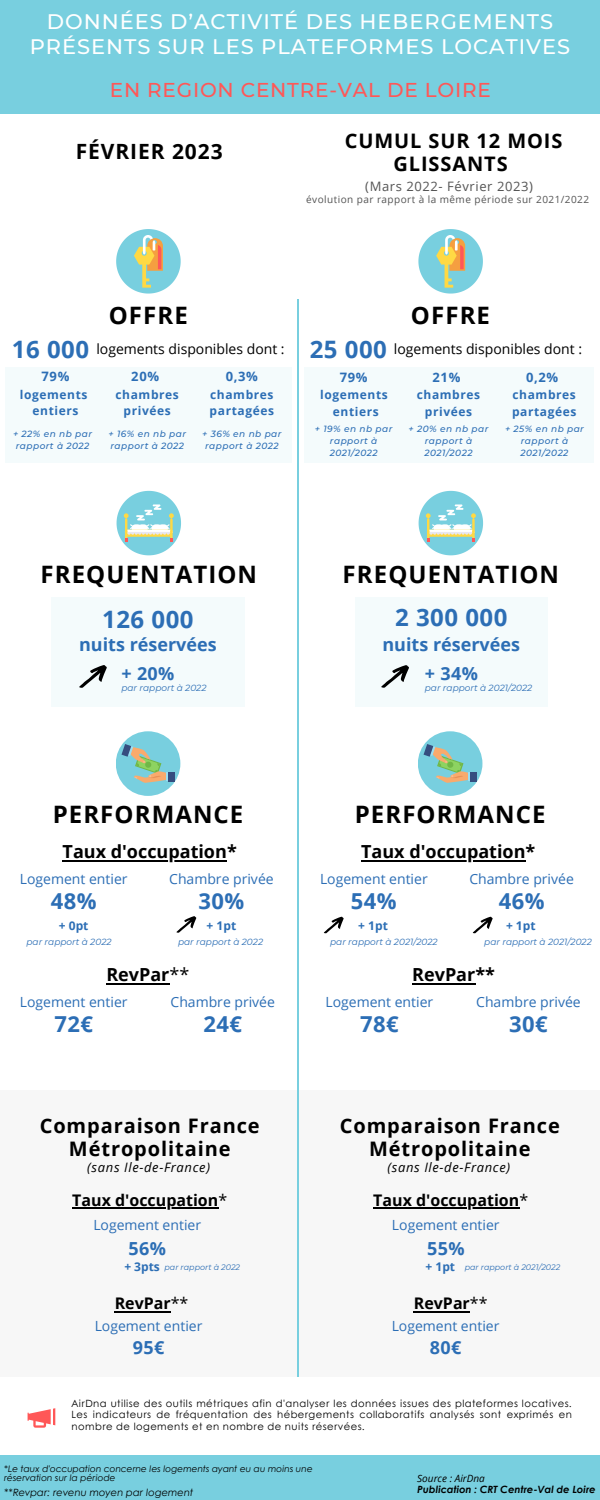
<style>
.page{position:relative;width:600px;height:1500px;background:#fff}
.page>*{position:absolute;margin:0;border:0;box-sizing:border-box;transform-origin:0 0}
.t1{font:700 24px "Open Sans";letter-spacing:.045em;color:#000}
.t2{font:700 24px "Open Sans";letter-spacing:.02em;color:#2c6eb5}
.t3{font:700 22px "Open Sans";letter-spacing:.02em;color:#2c6eb5}
.t4{font:500 21px/24.8px "Montserrat";letter-spacing:.045em;color:#fff;text-align:center}
.t5{font:700 21px "Open Sans";letter-spacing:.045em;color:#000}
.t6{font:700 20px/22.5px "Open Sans";letter-spacing:.045em;color:#000;text-align:center}
.t7{font:500 20px "Montserrat";letter-spacing:.04em;color:#ff5757}
.t8{font:700 18px "Open Sans";color:#000}
.t9{font:700 18px "Open Sans";color:#2c6eb5}
.t10{font:700 16px "Open Sans";color:#000}
.t11{font:14px "Open Sans";color:#2c6eb5}
.t12{font:14px "Open Sans";color:#000}
.t13{font:italic 13px "Open Sans";letter-spacing:.05em;color:#000}
.t14{font:13px "Open Sans";letter-spacing:.045em;color:#545454}
.t15{font:700 13px "Open Sans";letter-spacing:.05em;color:#2c6eb5}
.t16{font:700 12px/16.5px "Open Sans";letter-spacing:.05em;color:#2c6eb5;text-align:center}
.t17{font:10px/11.2px "Century Gothic";letter-spacing:.045em;color:#000;text-align:justify}
.t18{font:10px "Open Sans";letter-spacing:.045em;color:#545454}
.t19{font:italic 700 10px "Century Gothic";color:#000}
.t20{font:italic 10px "Century Gothic";color:#000}
.t21{font:italic 10px "Open Sans";color:#000}
.t22{font:italic 500 9px/12px "Montserrat";letter-spacing:.05em;color:#2c6eb5;text-align:center}
.t23{font:italic 9px "Montserrat";color:#2c6eb5}
.t24{font:italic 9px/9px "Century Gothic";color:#000}
.t25{font:italic 8px "Montserrat";color:#2c6eb5}
.s1{font-weight:700;font-size:24px;color:#2c6eb5}
.s2{font-weight:400}
.s3{font-family:"Open Sans";font-weight:700;font-style:normal;font-size:12px}
</style>
<div class="page">
<div style="left:304px;top:368px;width:290px;height:95px;background:#f4fbfc"></div>
<div style="left:0;top:1091px;width:600px;height:285px;background:#f7f7f7"></div>
<hr style="left:297px;top:299px;width:2px;height:1077px;background:#78cfdf">
<div style="left:0;top:1455px;width:600px;height:45px;background:#78cfdf"></div>
<div style="left:0;top:0;width:600px;height:114px;background:#78cfdf"></div>
<div style="left:5px;top:368px;width:287px;height:95px;background:#f4fbfc"></div>
<div style="left:51px;top:597px;width:194px;height:110px;background:#f4fbfc"></div>
<div style="left:355px;top:597px;width:193px;height:110px;background:#f4fbfc"></div>
<svg style="left:381px;top:665px;width:28px;height:23px"></svg>
<svg style="left:28px;top:1408px;width:27px;height:20px"></svg>
<svg style="left:79px;top:665px;width:28px;height:23px"></svg>
<svg style="left:472px;top:916px;width:21px;height:18px"></svg>
<svg style="left:323px;top:916px;width:21px;height:18px"></svg>
<svg style="left:116px;top:229px;width:65px;height:65px"></svg>
<svg style="left:117px;top:491px;width:64px;height:64px"></svg>
<div style="left:116px;top:731px;width:64px;height:65px;background:#78cfdf;border-radius:50%"></div>
<svg style="left:121px;top:744px;width:47px;height:39px"></svg>
<div style="left:168px;top:772px;width:7px;height:10px;background:#354d7f"></div>
<hr style="left:63px;top:860px;width:164px;height:1px;background:#000">
<hr style="left:106px;top:983px;width:64px;height:1px;background:#000">
<hr style="left:361px;top:860px;width:165px;height:1px;background:#000">
<hr style="left:412px;top:983px;width:63px;height:1px;background:#000">
<hr style="left:72px;top:1207px;width:146px;height:2px;background:#000">
<hr style="left:373px;top:1207px;width:146px;height:2px;background:#000">
<hr style="left:115px;top:1311px;width:56px;height:1px;background:#000">
<hr style="left:414px;top:1311px;width:56px;height:1px;background:#000">
<div style="left:418px;top:731px;width:64px;height:65px;background:#78cfdf;border-radius:50%"></div>
<svg style="left:424px;top:744px;width:46px;height:39px"></svg>
<div style="left:470px;top:772px;width:7px;height:10px;background:#354d7f"></div>
<svg style="left:418px;top:229px;width:65px;height:65px"></svg>
<svg style="left:419px;top:491px;width:64px;height:64px"></svg>
<svg style="left:176px;top:916px;width:21px;height:17px"></svg>
<h3 class="t4" style="left:30px;top:9px;width:542px">DONNÉES D’ACTIVITÉ DES HEBERGEMENTS<br>PRÉSENTS SUR LES PLATEFORMES LOCATIVES</h3>
<h3 class="t7" style="left:110px;top:77px;width:382px">EN REGION CENTRE-VAL DE LOIRE</h3>
<h3 class="t5" style="left:76px;top:137px;width:149px">FÉVRIER 2023</h3>
<h3 class="t6" style="left:345px;top:129px;width:219px">CUMUL SUR 12 MOIS<br>GLISSANTS</h3>
<h3 class="t14" style="left:365px;top:177px;width:169px">(Mars 2022- Février 2023)</h3>
<p class="t18" style="left:306px;top:193px;width:284px">évolution par rapport à la même période sur 2021/2022</p>
<h1 class="t1" style="left:109px;top:298px;width:81px">OFFRE</h1>
<h3 class="t12" style="left:12px;top:339px;width:274px"><span class="s1">16 000</span> logements disponibles dont :</h3>
<h3 class="t15" style="left:42px;top:367px;width:29px">79%</h3>
<p class="t16" style="left:20px;top:386px;width:69px">logements entiers</p>
<h3 class="t15" style="left:131px;top:367px;width:29px">20%</h3>
<p class="t16" style="left:116px;top:386px;width:65px">chambres privées</p>
<h3 class="t15" style="left:226px;top:367px;width:34px">0,3%</h3>
<p class="t16" style="left:210px;top:386px;width:66px;text-align:left">chambres partagées</p>
<p class="t22" style="left:13px;top:428px;width:81px">+ 22% en nb par rapport à 2022</p>
<p class="t22" style="left:108px;top:428px;width:79px;text-align:left">+ 16% en nb par rapport à 2022</p>
<p class="t22" style="left:202px;top:428px;width:81px">+ 36% en nb par rapport à 2022</p>
<h1 class="t2" style="left:310px;top:332px;width:79px">25 000</h1>
<h1 class="t1" style="left:411px;top:298px;width:81px">OFFRE</h1>
<h3 class="t12" style="left:394px;top:339px;width:190px">logements disponibles dont :</h3>
<h3 class="t15" style="left:340px;top:368px;width:29px">79%</h3>
<p class="t16" style="left:320px;top:386px;width:69px">logements entiers</p>
<h3 class="t15" style="left:433px;top:368px;width:29px">21%</h3>
<p class="t16" style="left:417px;top:386px;width:65px">chambres privées</p>
<h3 class="t15" style="left:526px;top:368px;width:34px">0,2%</h3>
<p class="t16" style="left:512px;top:386px;width:66px;text-align:left">chambres partagées</p>
<p class="t22" style="left:315px;top:423px;width:79px">+ 19% en nb par rapport à<br>2021/2022</p>
<p class="t22" style="left:409px;top:423px;width:81px">+ 20% en nb par rapport à<br>2021/2022</p>
<p class="t22" style="left:505px;top:423px;width:81px">+ 25% en nb par rapport à<br>2021/2022</p>
<h1 class="t1" style="left:41px;top:557px;width:218px">FREQUENTATION</h1>
<h1 class="t1" style="left:343px;top:557px;width:218px">FREQUENTATION</h1>
<h1 class="t2" style="left:102px;top:602px;width:93px">126 000</h1>
<h1 class="t2" style="left:395px;top:601px;width:114px">2 300 000</h1>
<h3 class="t9" style="left:79px;top:631px;width:139px">nuits réservées</h3>
<h3 class="t9" style="left:383px;top:631px;width:139px">nuits réservées</h3>
<h3 class="t9" style="left:121px;top:661px;width:55px">+ 20%</h3>
<h3 class="t9" style="left:425px;top:661px;width:55px">+ 34%</h3>
<p class="t23" style="left:121px;top:683px;width:87px">par rapport à 2022</p>
<p class="t23" style="left:425px;top:683px;width:109px">par rapport à 2021/2022</p>
<h1 class="t1" style="left:53px;top:797px;width:192px">PERFORMANCE</h1>
<h1 class="t1" style="left:355px;top:797px;width:192px">PERFORMANCE</h1>
<h3 class="t8" style="left:63px;top:839px;width:176px">Taux d'occupation*</h3>
<h3 class="t8" style="left:361px;top:839px;width:176px">Taux d'occupation*</h3>
<h3 class="t11" style="left:20px;top:869px;width:109px">Logement entier</h3>
<h3 class="t11" style="left:169px;top:869px;width:106px">Chambre privée</h3>
<h3 class="t11" style="left:320px;top:869px;width:109px">Logement entier</h3>
<h3 class="t11" style="left:469px;top:869px;width:106px">Chambre privée</h3>
<h2 class="t3" style="left:51px;top:885px;width:47px">48%</h2>
<h2 class="t3" style="left:199px;top:885px;width:47px">30%</h2>
<p class="t16" style="left:207px;top:917px;width:31px">+ 1pt</p>
<p class="t23" style="left:178px;top:936px;width:87px">par rapport à 2022</p>
<p class="t16" style="left:59px;top:917px;width:31px">+ 0pt</p>
<p class="t23" style="left:26px;top:936px;width:87px">par rapport à 2022</p>
<h2 class="t3" style="left:351px;top:885px;width:47px">54%</h2>
<h2 class="t3" style="left:499px;top:885px;width:47px">46%</h2>
<p class="t16" style="left:506px;top:917px;width:31px">+ 1pt</p>
<p class="t16" style="left:358px;top:917px;width:31px">+ 1pt</p>
<p class="t23" style="left:330px;top:936px;width:109px">par rapport à 2021/2022</p>
<p class="t23" style="left:484px;top:936px;width:109px">par rapport à 2021/2022</p>
<h3 class="t8" style="left:106px;top:962px;width:84px">RevPar<span class="s2">**</span></h3>
<h3 class="t8" style="left:412px;top:962px;width:84px">RevPar**</h3>
<h3 class="t11" style="left:171px;top:992px;width:106px">Chambre privée</h3>
<h3 class="t11" style="left:20px;top:992px;width:109px">Logement entier</h3>
<h3 class="t11" style="left:326px;top:992px;width:109px">Logement entier</h3>
<h2 class="t3" style="left:360px;top:1009px;width:40px">78€</h2>
<h2 class="t3" style="left:54px;top:1009px;width:40px">72€</h2>
<h2 class="t3" style="left:203px;top:1009px;width:40px">24€</h2>
<h3 class="t11" style="left:476px;top:992px;width:106px">Chambre privée</h3>
<h2 class="t3" style="left:509px;top:1009px;width:40px">30€</h2>
<h3 class="t6" style="left:40px;top:1114px;width:222px">Comparaison France<br>Métropolitaine</h3>
<h3 class="t13" style="left:87px;top:1158px;width:124px">(sans Ile-de-France)</h3>
<h3 class="t6" style="left:340px;top:1114px;width:222px">Comparaison France<br>Métropolitaine</h3>
<h3 class="t13" style="left:387px;top:1158px;width:124px">(sans Ile-de-France)</h3>
<h3 class="t10" style="left:72px;top:1189px;width:156px">Taux d'occupation<span class="s2">*</span></h3>
<h3 class="t10" style="left:373px;top:1189px;width:156px">Taux d'occupation<span class="s2">*</span></h3>
<h3 class="t11" style="left:93px;top:1215px;width:109px">Logement entier</h3>
<h3 class="t9" style="left:129px;top:1236px;width:39px">56%</h3>
<h3 class="t11" style="left:392px;top:1215px;width:109px">Logement entier</h3>
<h3 class="t9" style="left:427px;top:1236px;width:39px">55%</h3>
<p class="t25" style="left:124px;top:1263px;width:117px"><span class="s3">+ 3pts</span> par rapport à 2022</p>
<p class="t25" style="left:426px;top:1263px;width:136px"><span class="s3">+ 1pt</span> par rapport à 2021/2022</p>
<h3 class="t10" style="left:115px;top:1292px;width:75px">RevPar<span class="s2">**</span></h3>
<h3 class="t10" style="left:414px;top:1292px;width:75px">RevPar<span class="s2">**</span></h3>
<h3 class="t11" style="left:95px;top:1317px;width:109px">Logement entier</h3>
<h3 class="t9" style="left:133px;top:1334px;width:33px">95€</h3>
<h3 class="t11" style="left:392px;top:1317px;width:109px">Logement entier</h3>
<h3 class="t9" style="left:430px;top:1334px;width:33px">80€</h3>
<p class="t17" style="left:72px;top:1398px;width:502px">AirDna utilise des outils métriques afin d'analyser les données issues des plateformes locatives.<br>Les indicateurs de fréquentation des hébergements collaboratifs analysés sont exprimés en nombre de logements et en nombre de nuits réservées.</p>
<p class="t24" style="left:4px;top:1464px;width:310px">*Le taux d'occupation concerne les logements ayant eu au moins une réservation sur la période</p>
<p class="t20" style="left:4px;top:1484px;width:191px">**Revpar: revenu moyen par logement</p>
<p class="t21" style="left:417px;top:1471px;width:69px">Source : AirDna</p>
<p class="t19" style="left:417px;top:1482px;width:180px">Publication : CRT Centre-Val de Loire</p>
</div>
